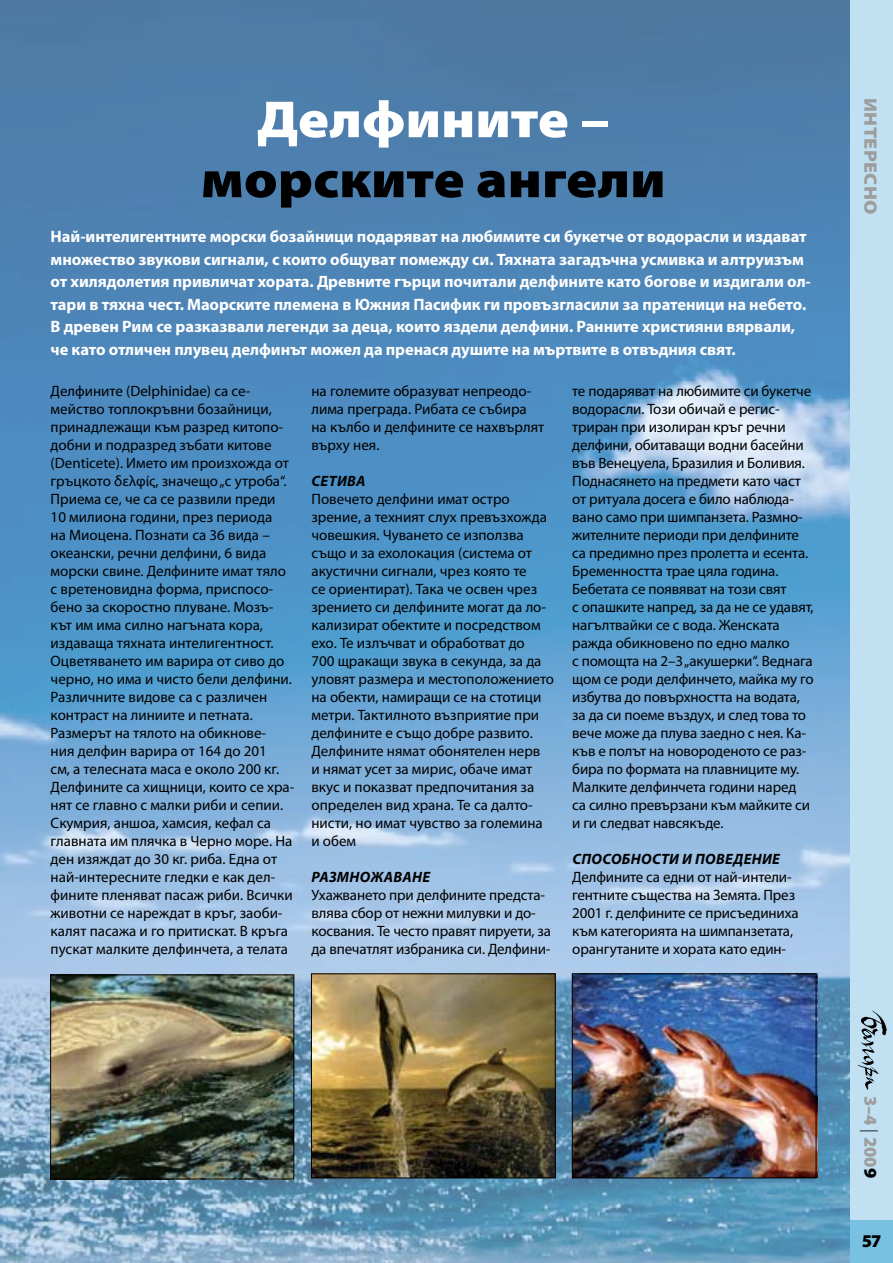
<style>
.page{position:relative;width:893px;height:1263px;background:#fff}
.page>*{position:absolute;margin:0;border:0;box-sizing:border-box;transform-origin:0 0}
.t1{font:900 52.5px "Myriad Pro";color:#000;scale:1.1 1}
.t2{font:900 52.5px "Myriad Pro";color:#fff;scale:1.1 1}
.t3{font:900 18px "Myriad Pro";letter-spacing:.01em;color:#9c9d9d;scale:1.1 1}
.t4{font:900 18px "Myriad Pro";letter-spacing:.01em;color:#9c9d9d}
.t5{font:900 18px "Myriad Pro";color:#000}
.t6{font:700 16.5px/22.5px "Myriad Pro";letter-spacing:-.005em;color:#fff}
.t7{font:15px/18px "Myriad Pro";letter-spacing:-.005em;color:#000}
.t8{font:italic 700 15px "Myriad Pro";letter-spacing:.02em;color:#000}
.s1{font-weight:300;color:#000}
.s2{color:#000}
</style>
<div class="page">
<img style="left:0;top:0;width:850px;height:1263px">
<div style="left:850px;top:0;width:43px;height:1263px;background:#c1e0f2"></div>
<div style="left:850px;top:1220px;width:43px;height:43px;background:#79c1e3"></div>
<img style="left:857px;top:1010px;width:29px;height:80px">
<img style="left:313px;top:975px;width:241px;height:201px">
<div style="left:311px;top:973px;width:245px;height:205px;border:1px solid #000"></div>
<img style="left:574px;top:974px;width:243px;height:204px">
<div style="left:572px;top:973px;width:244px;height:205px;border:1px solid #000"></div>
<img style="left:52px;top:976px;width:240px;height:201px">
<div style="left:50px;top:974px;width:244px;height:205px;border:1px solid #000"></div>
<h1 class="t2" style="left:257px;top:84px;width:322px">Делфините –</h1>
<h1 class="t1" style="left:201px;top:144px;width:424px">морските ангели</h1>
<p class="t6" style="left:51px;top:225px;width:762px">Най-интелигентните морски бозайници подаряват на любимите си букетче от водорасли и издават множество звукови сигнали, с които общуват помежду си. Тяхната загадъчна усмивка и алтруизъм от хилядолетия привличат хората. Древните гърци почитали делфините като богове и издигали ол&shy;тари в тяхна чест. Маорските племена в Южния Пасифик ги провъзгласили за пратеници на небето.<br>В древен Рим се разказвали легенди за деца, които яздели делфини. Ранните християни вярвали, че като отличен плувец делфинът можел да пренася душите на мъртвите в отвъдния свят.</p>
<p class="t7" style="left:51px;top:382px;width:245px">Делфините (Delphinidae) са се&shy;мейство топлокръвни бозайници, принадлежащи към разред китопо&shy;добни и подразред зъбати китове (Denticete). Името им произхожда от гръцкото δελφίς, значещо „с утроба“.<br>Приема се, че са се развили преди 10 милиона години, през периода<br>на Миоцена. Познати са 36 вида – океански, речни делфини, 6 вида морски свинe. Делфините имат тяло с вретеновидна форма, приспосо&shy;бено за скоростно плуване. Мозъ&shy;кът им има силно нагъната кора, издаваща тяхната интелигентност.<br>Оцветяването им варира от сиво до черно, но има и чисто бели делфини.<br>Различните видове са с различен контраст на линиите и петната.<br>Размерът на тялото на обикнове-<br>ния делфин варира от 164 до 201<br>см, а телесната маса е около 200 кг.<br>Делфините са хищници, които се хра&shy;нят се главно с малки риби и сепии.<br>Скумрия, аншоа, хамсия, кефал са главната им плячка в Черно море. На ден изяждат до 30 кг. риба. Една от най-интересните гледки е как дел&shy;фините пленяват пасаж риби. Всички животни се нареждат в кръг, заоби&shy;калят пасажа и го притискат. В кръга пускат малките делфинчета, а телата</p>
<p class="t7" style="left:311px;top:382px;width:234px">на големите образуват непреодо&shy;лима преграда. Рибата се събира на кълбо и делфините се нахвърлят върху нея.</p>
<p class="t8" style="left:312px;top:471px;width:19px">Сетива</p>
<p class="t7" style="left:311px;top:490px;width:244px">Повечето делфини имат остро зрение, а техният слух превъзхожда човешкия. Чуването се използва също и за ехолокация (система от акустични сигнали, чрез която те<br>се ориентират). Така че освен чрез зрението си делфините могат да ло&shy;кализират обектите и посредством ехо. Те излъчват и обработват до<br>700 щракащи звука в секунда, за да уловят размера и местоположението на обекти, намиращи се на стотици метри. Тактилното възприятие при делфините е също добре развито.<br>Делфините нямат обонятелен нерв<br>и нямат усет за мирис, обаче имат вкус и показват предпочитания за определен вид храна. Те са далто&shy;нисти, но имат чувство за големина и обем</p>
<p class="t8" style="left:312px;top:867px;width:20px">Размно</p>
<p class="t8" style="left:371px;top:867px;width:24px">жаване</p>
<p class="t7" style="left:311px;top:886px;width:241px">Ухажването при делфините предста&shy;влява сбор от нежни милувки и до&shy;косвания. Те често правят пируети, за да впечатлят избраника си. Делфини-</p>
<p class="t7" style="left:572px;top:382px;width:243px">те подаряват на любимите си букетче водорасли. Този обичай е регис&shy;триран при изолиран кръг речни делфини, обитаващи водни басейни във Венецуела, Бразилия и Боливия.<br>Поднасянето на предмети като част от ритуала досега е било наблюда&shy;вано само при шимпанзета. Размно&shy;жителните периоди при делфините са предимно през пролетта и есента.<br>Бременността трае цяла година.<br>Бебетата се появяват на този свят<br>с опашките напред, за да не се удавят, нагълтвайки се с вода. Женската ражда обикновено по едно малко<br>с помощта на 2–3 „акушерки“. Веднага щом се роди делфинчето, майка му го избутва до повърхността на водата, за да си поеме въздух, и след това то вече може да плува заедно с нея. Ка&shy;къв е полът на новороденото се раз&shy;бира по формата на плавниците му.<br>Малките делфинчета години наред са силно превързани към майките си и ги следват навсякъде.</p>
<p class="t8" style="left:572px;top:849px;width:20px">Способности</p>
<p class="t8" style="left:682px;top:849px;width:24px">и поведение</p>
<p class="t7" style="left:572px;top:868px;width:228px">Делфините са едни от най-интели&shy;гентните същества на Земята. През 2001 г. делфините се присъединиха към категорията на шимпанзетата, орангутаните и хората като един-</p>
<p class="t3" style="left:883px;top:98px;width:107px;rotate:90deg">Интересно</p>
<p class="t4" style="left:883px;top:1096px;width:83px;rotate:90deg">3–4 <span class="s1">|</span> 200<span class="s2">9</span></p>
<p class="t5" style="left:862px;top:1229px;width:21px">57</p>
</div>
